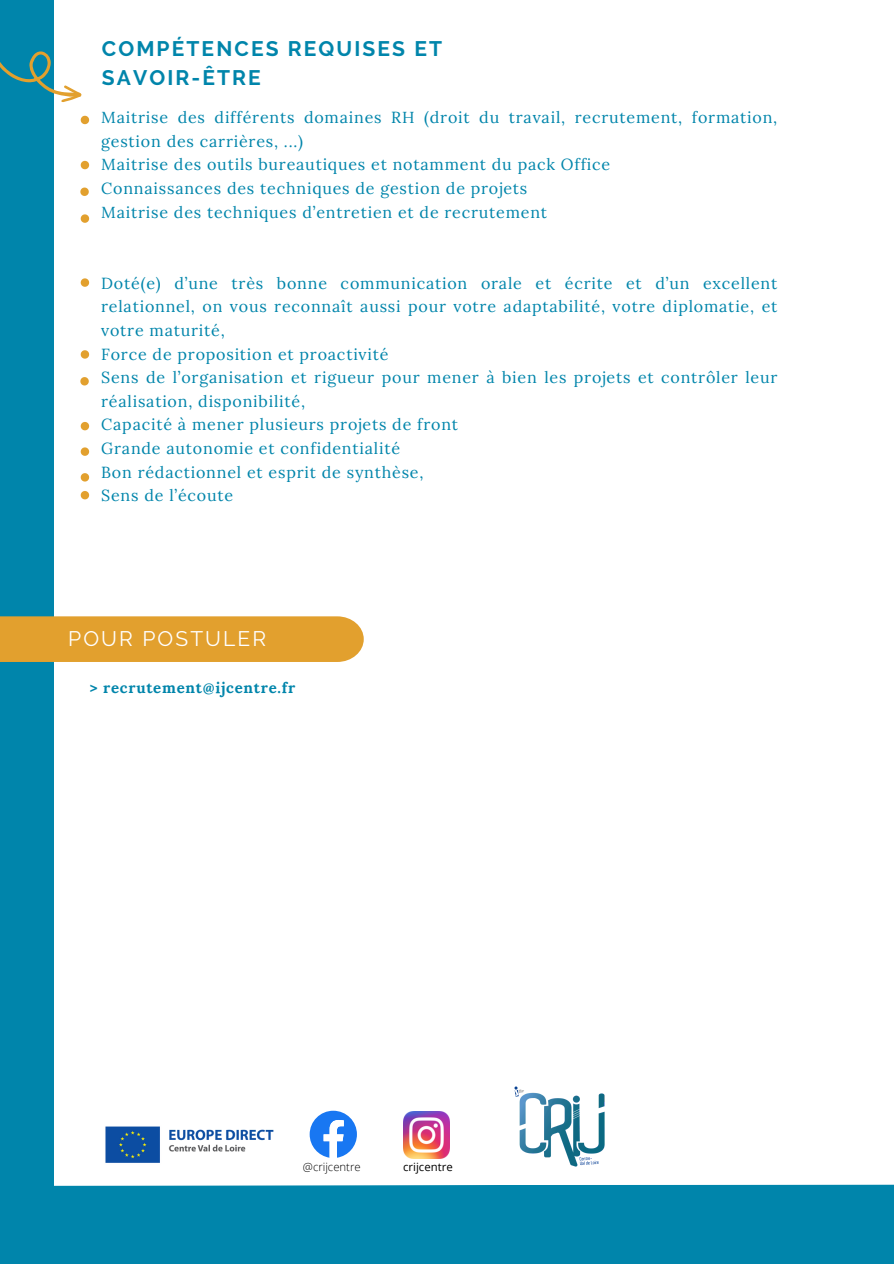
<style>
.page{position:relative;width:894px;height:1264px;background:#fff}
.page>*{position:absolute;margin:0;border:0;box-sizing:border-box;transform-origin:0 0}
.t1{font:700 21px/29.2px "Raleway";letter-spacing:.1em;color:#0085ab}
.t2{font:21px "Raleway";letter-spacing:.1em;color:#fff}
.t3{font:16.05px/23.7px "Lora";letter-spacing:.05em;color:#0085ab}
.t4{font:700 15px "Lora";letter-spacing:.05em;color:#0085ab}
.t5{font:300 11.4px "Open Sans";color:#000}
.t6{font:11.4px "Open Sans";color:#000}
</style>
<div class="page">
<div style="left:54px;top:1184px;width:839px;height:79px;background:#0085ab"></div>
<div style="left:0;top:0;width:54px;height:1263px;background:#0085ab"></div>
<img style="left:105px;top:1126px;width:169px;height:37px">
<svg style="left:309px;top:1110px;width:48px;height:47px"></svg>
<img style="left:403px;top:1111px;width:46px;height:46px">
<img style="left:514px;top:1086px;width:91px;height:81px">
<svg style="left:0;top:51px;width:82px;height:51px"></svg>
<div style="left:0;top:616px;width:363px;height:46px;background:#e2a02e"></div>
<svg style="left:81px;top:116px;width:8px;height:8px"></svg>
<svg style="left:81px;top:161px;width:8px;height:8px"></svg>
<svg style="left:80px;top:187px;width:9px;height:9px"></svg>
<svg style="left:81px;top:214px;width:8px;height:9px"></svg>
<svg style="left:81px;top:278px;width:8px;height:9px"></svg>
<svg style="left:81px;top:350px;width:8px;height:9px"></svg>
<svg style="left:80px;top:377px;width:9px;height:9px"></svg>
<svg style="left:81px;top:422px;width:8px;height:8px"></svg>
<svg style="left:81px;top:447px;width:8px;height:9px"></svg>
<svg style="left:81px;top:473px;width:8px;height:9px"></svg>
<svg style="left:81px;top:491px;width:8px;height:8px"></svg>
<h4 class="t1" style="left:102px;top:34px;width:341px">COMPÉTENCES REQUISES ET<br>SAVOIR-ÊTRE</h4>
<p class="t3" style="left:101px;top:105px;width:677px">Maitrise des différents domaines RH (droit du travail, recrutement, formation, gestion des carrières, ...)<br>Maitrise des outils bureautiques et notamment du pack Office<br>Connaissances des techniques de gestion de projets<br>Maitrise des techniques d’entretien et de recrutement</p>
<p class="t3" style="left:101px;top:271px;width:677px">Doté(e) d’une très bonne communication orale et écrite et d’un excellent relationnel, on vous reconnaît aussi pour votre adaptabilité, votre diplomatie, et votre maturité,<br>Force de proposition et proactivité<br>Sens de l’organisation et rigueur pour mener à bien les projets et contrôler leur réalisation, disponibilité,<br>Capacité à mener plusieurs projets de front<br>Grande autonomie et confidentialité<br>Bon rédactionnel et esprit de synthèse,<br>Sens de l’écoute</p>
<p class="t2" style="left:68px;top:626px;width:199px">POUR POSTULER</p>
<p class="t4" style="left:89px;top:678px;width:207px">&gt; recrutement@ijcentre.fr</p>
<p class="t5" style="left:303px;top:1159px;width:59px">@crijcentre</p>
<p class="t6" style="left:403px;top:1159px;width:51px">crijcentre</p>
</div>
